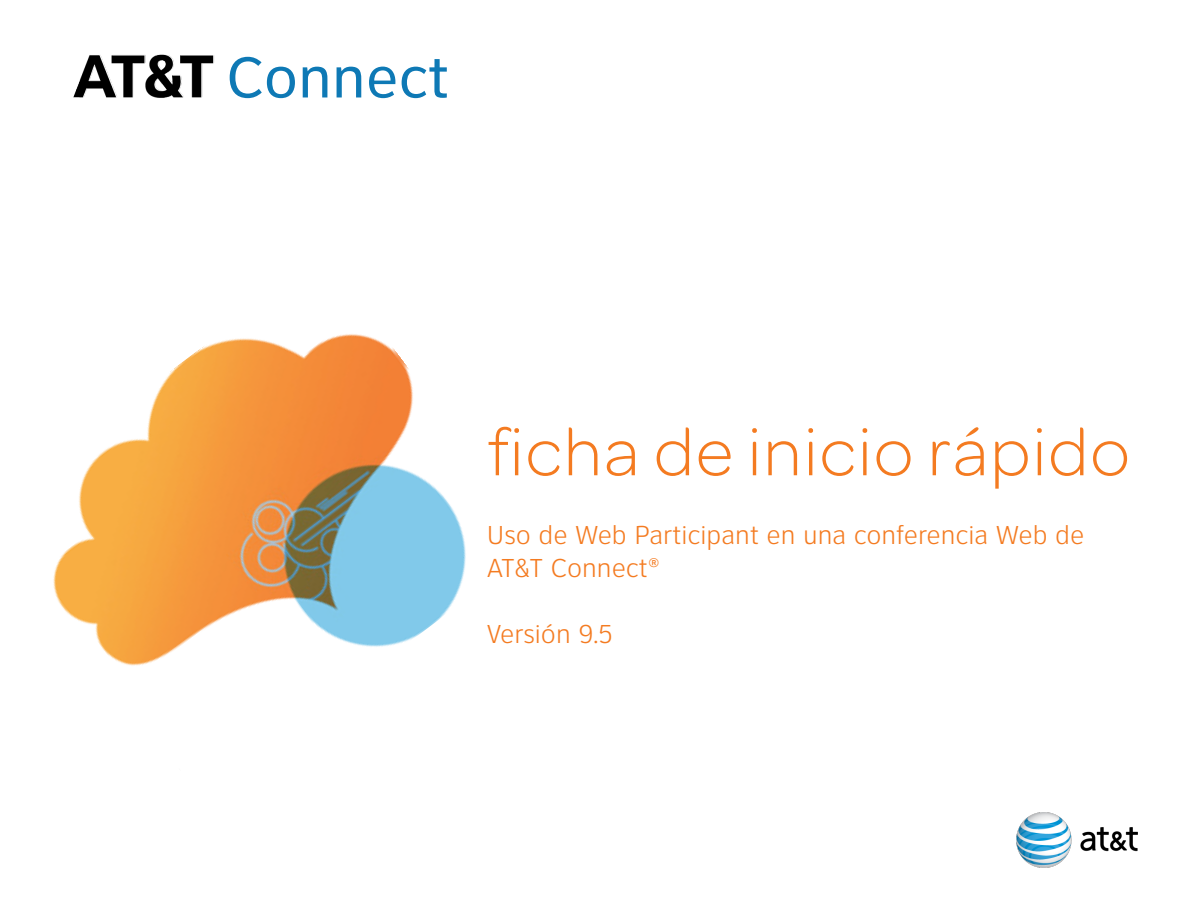
<style>
.page{position:relative;width:1189px;height:919px;background:#fff}
.page>*{position:absolute;margin:0;border:0;box-sizing:border-box;transform-origin:0 0}
.t1{font:300 70.5px "Omnes ATT";color:#f47b21}
.body{font:60px "Clearview ATT";color:#0e79b5}
.t2{font:300 27px/33px "Clearview ATT";color:#f47b21}
</style>
<div class="page">
<img style="left:1017px;top:813px;width:120px;height:54px">
<img style="left:73px;top:55px;width:141px;height:43px">
<img style="left:53px;top:334px;width:413px;height:332px">
<p class="body" style="left:226px;top:44px;width:225px">Connect</p>
<p class="t1" style="left:487px;top:405px;width:645px">ficha de inicio rápido</p>
<p class="t2" style="left:487px;top:519px;width:599px">Uso de Web Participant en una conferencia Web de<br>AT&amp;T Connect®</p>
<p class="t2" style="left:487px;top:618px;width:128px">Versión 9.5</p>
</div>
